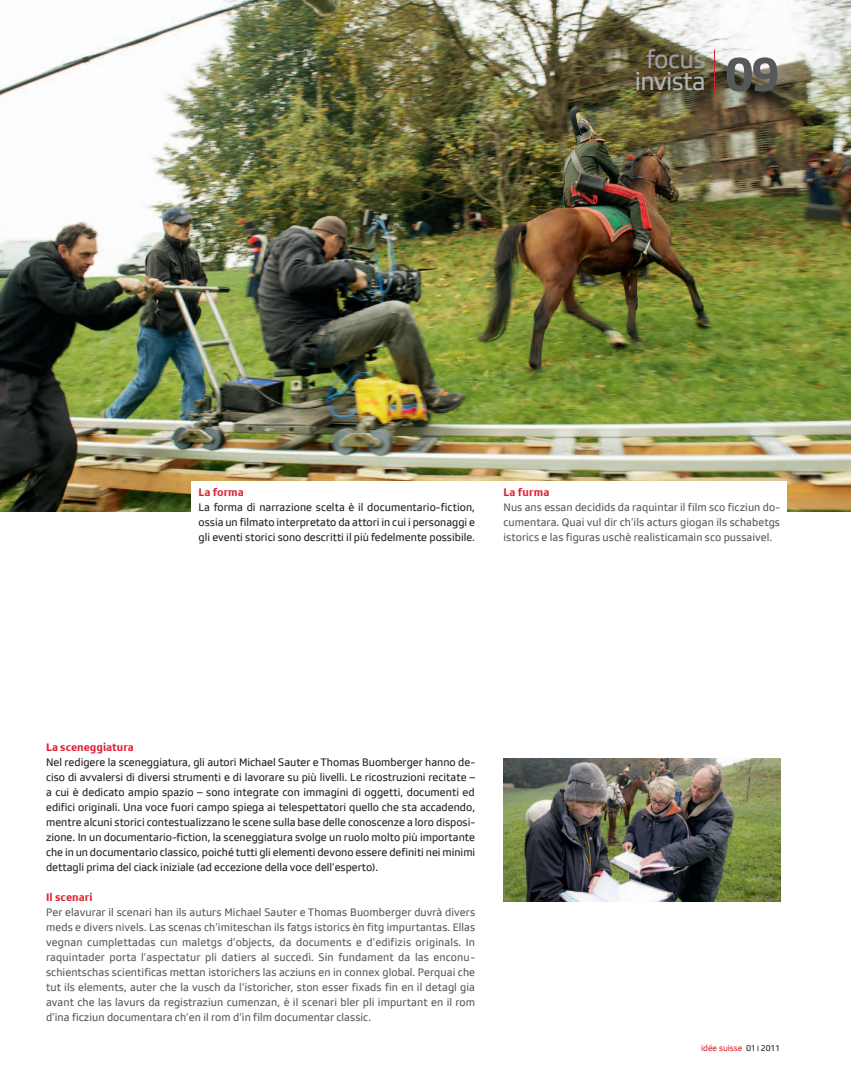
<style>
.page{position:relative;width:851px;height:1081px;background:#fff}
.page>*{position:absolute;margin:0;border:0;box-sizing:border-box;transform-origin:0 0}
.t1{font:700 50px "SRGSSR Type";color:#57585a}
.t2{font:26.25px "SRGSSR Type";letter-spacing:-.03em;color:#b2b3b7}
.t3{font:26.25px "SRGSSR Type";letter-spacing:-.015em;color:#9d9fa2}
.Fliesstext___Deutsc{font:11.25px/15px "SRGSSR Type";color:#231f20;text-align:justify}
.Fliesstext___Franz{font:11.25px/15px "SRGSSR Type";letter-spacing:.005em;color:#57585a;text-align:justify}
.Fliesstext___Deutsc-2{font:700 11.25px "SRGSSR Type";color:#da2031}
.Fliesstext___Franz-2{font:700 11.25px "SRGSSR Type";letter-spacing:.005em;color:#da2031}
.t4{font:8.75px "SRGSSR Type";color:#da2031}
.s1{color:#231f20}
.s2{font-size:7.75px;color:#231f20}
</style>
<div class="page">
<img style="left:0;top:0;width:850px;height:511px">
<img style="left:503px;top:759px;width:277px;height:142px">
<div style="left:191px;top:481px;width:312px;height:45px;background:#fff"></div>
<div style="left:496px;top:481px;width:291px;height:45px;background:#fff"></div>
<hr style="left:714px;top:50px;width:1px;height:41px;background:#da2031">
<h2 class="t3" style="left:646px;top:44px;width:61px">focus</h2>
<h2 class="t2" style="left:634px;top:67px;width:72px">invista</h2>
<p class="t1" style="left:724px;top:44px;width:57px">09</p>
<p class="Fliesstext___Deutsc-2" style="left:198px;top:486px;width:47px">La forma</p>
<p class="Fliesstext___Deutsc" style="left:198px;top:500px;width:278px">La forma di narrazione scelta è il documentario-fiction, ossia un filmato interpretato da attori in cui i personaggi e gli eventi storici sono descritti il più fedelmente possibile.</p>
<p class="Fliesstext___Franz-2" style="left:503px;top:486px;width:47px">La furma</p>
<p class="Fliesstext___Franz" style="left:503px;top:500px;width:278px">Nus ans essan decidids da raquintar il film sco ficziun do&shy;cumentara. Quai vul dir ch’ils acturs giogan ils schabetgs istorics e las figuras uschè realisticamain sco pussaivel.</p>
<p class="Fliesstext___Deutsc-2" style="left:46px;top:741px;width:89px">La sceneggiatura</p>
<p class="Fliesstext___Deutsc" style="left:46px;top:755px;width:430px">Nel redigere la sceneggiatura, gli autori Michael Sauter e Thomas Buomberger hanno de&shy;ciso di avvalersi di diversi strumenti e di lavorare su più livelli. Le ricostruzioni recitate – a cui è dedicato ampio spazio – sono integrate con immagini di oggetti, documenti ed edifici originali. Una voce fuori campo spiega ai telespettatori quello che sta accadendo, mentre alcuni storici contestualizzano le scene sulla base delle conoscenze a loro disposi&shy;zione. In un documentario-fiction, la sceneggiatura svolge un ruolo molto più importante che in un documentario classico, poiché tutti gli elementi devono essere definiti nei minimi dettagli prima del ciack iniziale (ad eccezione della voce dell’esperto).</p>
<p class="Fliesstext___Franz-2" style="left:46px;top:891px;width:48px">Il scenari</p>
<p class="Fliesstext___Franz" style="left:46px;top:905px;width:430px">Per elavurar il scenari han ils auturs Michael Sauter e Thomas Buomberger duvrà divers meds e divers nivels. Las scenas ch’imiteschan ils fatgs istorics èn fitg impurtantas. Ellas vegnan cumplettadas cun maletgs d’objects, da documents e d’edifizis originals. In raquintader porta l’aspectatur pli datiers al succedì. Sin fundament da las enconu&shy;schientschas scientificas mettan istorichers las acziuns en in connex global. Perquai che tut ils elements, auter che la vusch da l’istoricher, ston esser fixads fin en il detagl gia avant che las lavurs da registraziun cumenzan, è il scenari bler pli impurtant en il rom d’ina ficziun documentara ch’en il rom d’in film documentar classic.</p>
<p class="t4" style="left:701px;top:1043px;width:80px">idée suisse <span class="s1">01</span><span class="s2">|</span> <span class="s1">2011</span></p>
</div>
